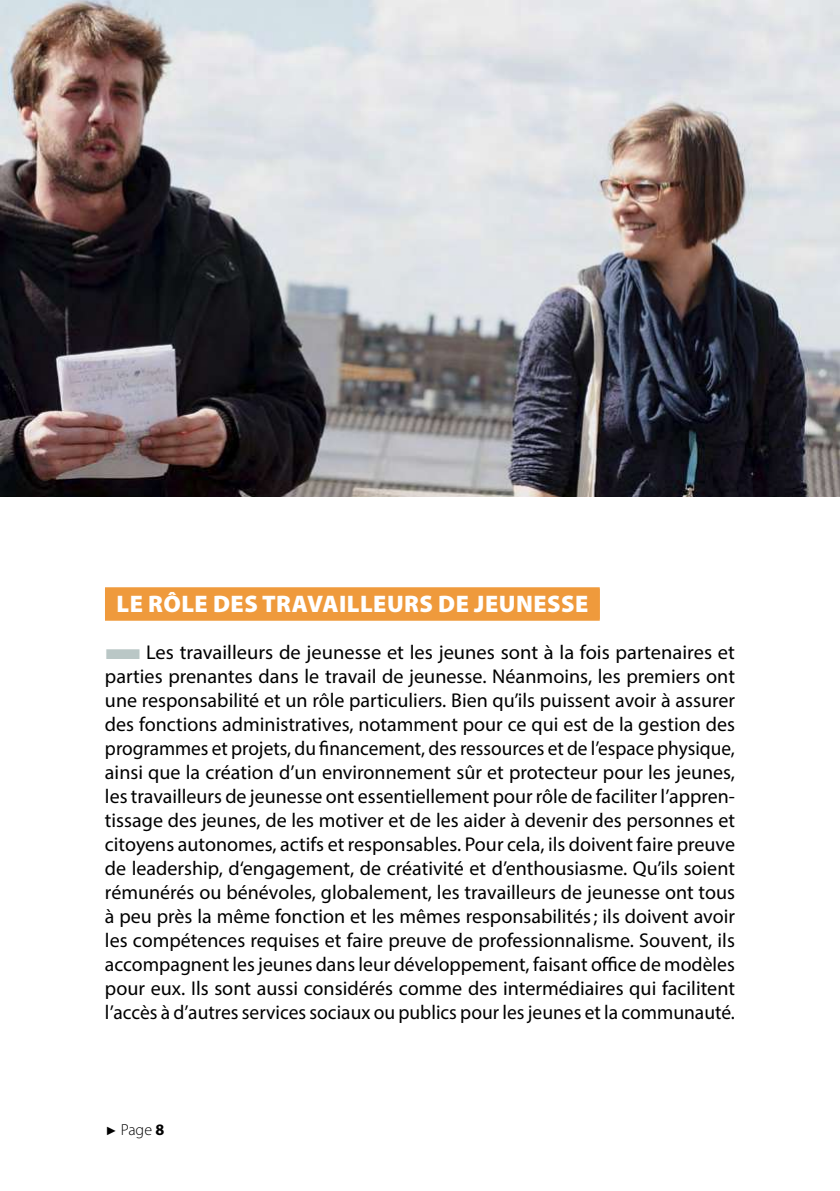
<style>
.page{position:relative;width:840px;height:1191px;background:#fff}
.page>*{position:absolute;margin:0;border:0;box-sizing:border-box;transform-origin:0 0}
.t1{font:900 24px "Myriad Pro";letter-spacing:.02em;color:#fff}
.t2{font:20px/24px "Myriad Pro";color:#000;text-align:justify}
.t3{font:300 16px "Myriad Pro";color:#000}
.s1{color:#bac7c6}
.s2{font-family:"Arial";font-weight:400;font-size:12px}
.s3{font-weight:700}
</style>
<div class="page">
<img style="left:0;top:0;width:839px;height:496px">
<div style="left:105px;top:589px;width:494px;height:32px;background:#ef9a3c"></div>
<div style="left:105px;top:587px;width:494px;height:32px;background:#ef9a3c"></div>
<p class="t1" style="left:116px;top:595px;width:473px">LE RÔLE DES TRAVAILLEURS DE JEUNESSE</p>
<p class="t2" style="left:105px;top:642px;width:631px"><span class="s1">■</span>Les travailleurs de jeunesse et les jeunes sont à la fois partenaires et parties prenantes dans le travail de jeunesse. Néanmoins, les premiers ont une responsabilité et un rôle particuliers. Bien qu’ils puissent avoir à assurer des fonctions administratives, notamment pour ce qui est de la gestion des programmes et projets, du financement, des ressources et de l’espace physique, ainsi que la création d’un environnement sûr et protecteur pour les jeunes, les travailleurs de jeunesse ont essentiellement pour rôle de faciliter l’appren&shy;tissage des jeunes, de les motiver et de les aider à devenir des personnes et citoyens autonomes, actifs et responsables. Pour cela, ils doivent faire preuve de leadership, d‘engagement, de créativité et d’enthousiasme. Qu’ils soient rémunérés ou bénévoles, globalement, les travailleurs de jeunesse ont tous à peu près la même fonction et les mêmes responsabilités; ils doivent avoir les compétences requises et faire preuve de professionnalisme. Souvent, ils accompagnent les jeunes dans leur développement, faisant office de modèles pour eux. Ils sont aussi considérés comme des intermédiaires qui facilitent l’accès à d’autres services sociaux ou publics pour les jeunes et la communauté.</p>
<p class="t3" style="left:105px;top:1123px;width:60px"><span class="s2">►</span> Page <span class="s3">8</span></p>
</div>
